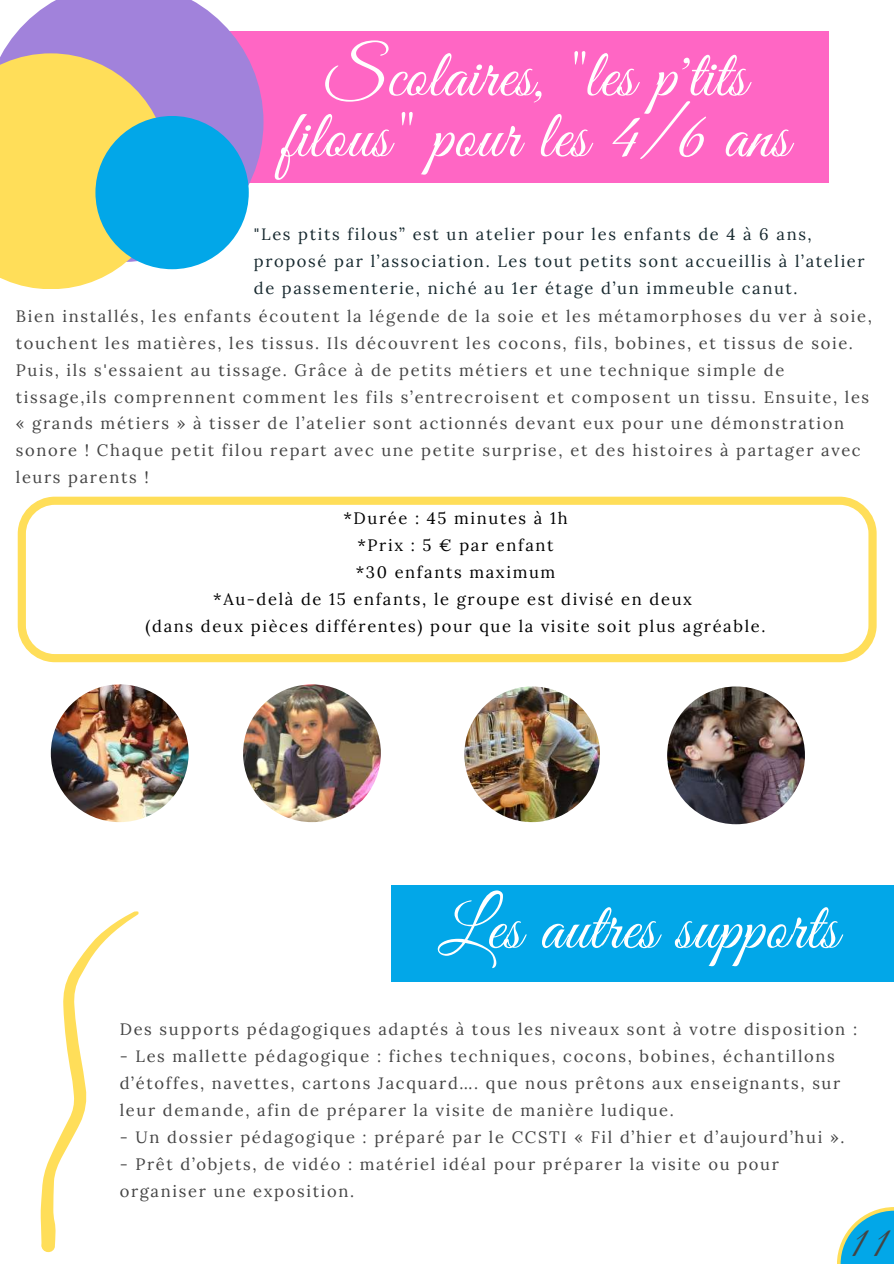
<style>
.page{position:relative;width:894px;height:1264px;background:#fff}
.page>*{position:absolute;margin:0;border:0;box-sizing:border-box;transform-origin:0 0}
.t1{font:67.5px/60.8px "Great Vibes";letter-spacing:.01em;color:#fff;text-align:center}
.t2{font:45px "Great Vibes";color:#444}
.t3{font:16.5px/26.8px "Lora";letter-spacing:.1em;color:#444}
.t4{font:16.5px/27px "Lora";letter-spacing:.1em;color:#17292f}
.t5{font:16.5px/27px "Lora";letter-spacing:.1em;color:#000;text-align:center}
</style>
<div class="page">
<div style="left:41px;top:32px;width:787px;height:150px;background:#ff66c4"></div>
<svg style="left:2px;top:0;width:261px;height:262px;fill:#a182db"></svg>
<svg style="left:0;top:53px;width:169px;height:236px;background:#f5d66f"></svg>
<div style="left:95px;top:116px;width:154px;height:153px;background:#02a7e8;border-radius:50%"></div>
<img style="left:243px;top:684px;width:138px;height:138px;border-radius:50%">
<img style="left:51px;top:684px;width:137px;height:138px;border-radius:50%">
<img style="left:667px;top:686px;width:137px;height:138px;border-radius:50%">
<img style="left:464px;top:686px;width:136px;height:136px;border-radius:50%">
<svg style="left:18px;top:496px;width:858px;height:166px"></svg>
<div style="left:390px;top:885px;width:503px;height:96px;background:#02a7e8"></div>
<svg style="left:41px;top:911px;width:97px;height:341px"></svg>
<svg style="left:837px;top:1207px;width:56px;height:56px"></svg>
<h1 class="t1" style="left:282px;top:50px;width:508px">Scolaires, "les p'tits filous" pour les 4/6 ans</h1>
<p class="t4" style="left:254px;top:221px;width:612px">"Les ptits filous” est un atelier pour les enfants de 4 à 6 ans, proposé par l’association. Les tout petits sont accueillis à l’atelier de passementerie, niché au 1er étage d’un immeuble canut.</p>
<p class="t3" style="left:16px;top:302px;width:857px">Bien installés, les enfants écoutent la légende de la soie et les métamorphoses du ver à soie, touchent les matières, les tissus. Ils découvrent les cocons, fils, bobines, et tissus de soie.<br>Puis, ils s'essaient au tissage. Grâce à de petits métiers et une technique simple de tissage,ils comprennent comment les fils s’entrecroisent et composent un tissu. Ensuite, les « grands métiers » à tisser de l’atelier sont actionnés devant eux pour une démonstration sonore ! Chaque petit filou repart avec une petite surprise, et des histoires à partager avec leurs parents !</p>
<p class="t5" style="left:145px;top:504px;width:621px">*Durée : 45 minutes à 1h<br>*Prix : 5 € par enfant<br>*30 enfants maximum<br>*Au-delà de 15 enfants, le groupe est divisé en deux<br>(dans deux pièces différentes) pour que la visite soit plus agréable.</p>
<h1 class="t1" style="left:438px;top:902px;width:401px">Les autres supports</h1>
<p class="t3" style="left:120px;top:1015px;width:738px">Des supports pédagogiques adaptés à tous les niveaux sont à votre disposition :</p>
<p class="t3" style="left:120px;top:1042px;width:721px">- Les mallette pédagogique : fiches techniques, cocons, bobines, échantillons d’étoffes, navettes, cartons Jacquard…. que nous prêtons aux enseignants, sur leur demande, afin de préparer la visite de manière ludique.</p>
<p class="t3" style="left:120px;top:1123px;width:726px">- Un dossier pédagogique : préparé par le CCSTI « Fil d’hier et d’aujourd’hui ».</p>
<p class="t3" style="left:120px;top:1150px;width:660px">- Prêt d’objets, de vidéo : matériel idéal pour préparer la visite ou pour organiser une exposition.</p>
<h2 class="t2" style="left:849px;top:1218px;width:40px">11</h2>
</div>
